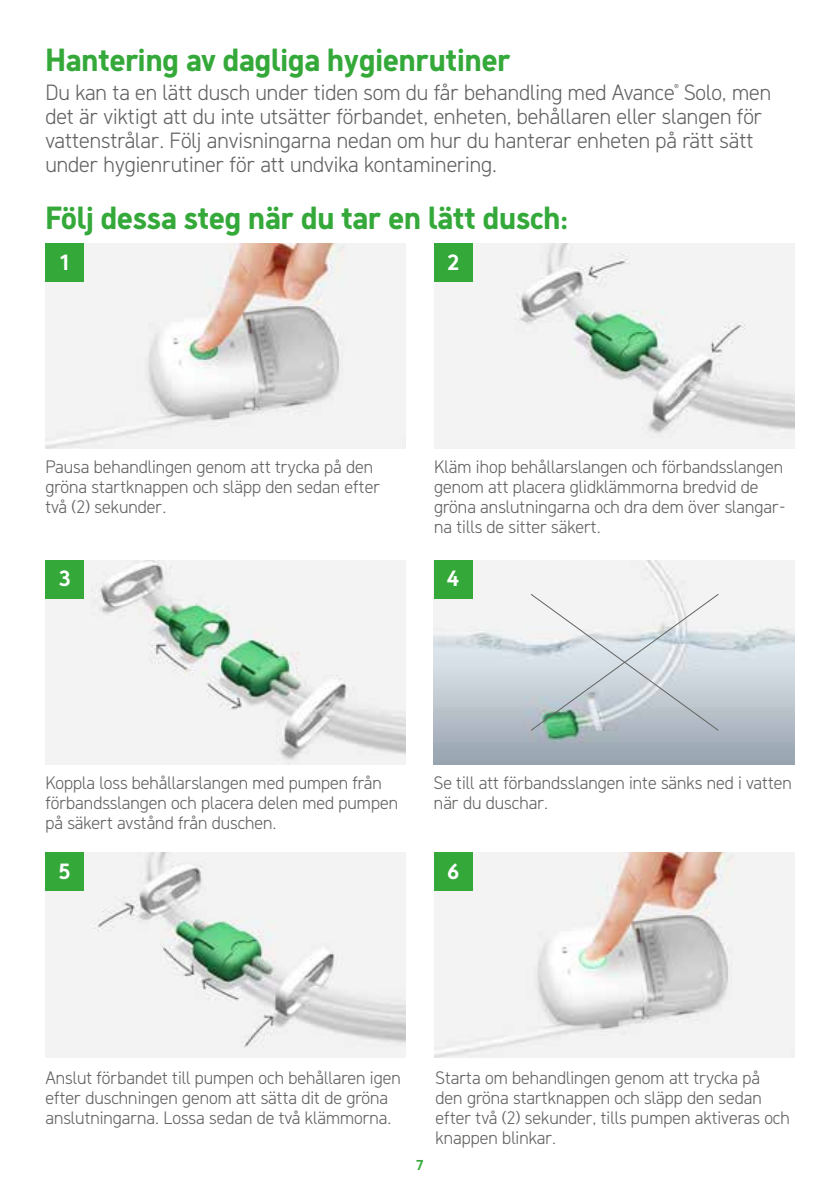
<style>
.page{position:relative;width:840px;height:1191px;background:#fff}
.page>*{position:absolute;margin:0;border:0;box-sizing:border-box;transform-origin:0 0}
.t1{font:700 32px "Molnlycke Sans";color:#34a93a}
.t2{font:300 22px/24px "Molnlycke Sans";color:#636362}
.t3{font:700 22px "Molnlycke Sans";color:#fff}
.t4{font:300 18px/20px "Molnlycke Sans";color:#636362}
.t5{font:700 14.4px "Molnlycke Sans";color:#34a93a}
</style>
<div class="page">
<img style="left:45px;top:244px;width:360px;height:204px">
<img style="left:434px;top:244px;width:360px;height:204px">
<img style="left:45px;top:560px;width:360px;height:204px">
<img style="left:433px;top:560px;width:360px;height:204px">
<img style="left:45px;top:853px;width:360px;height:204px">
<img style="left:434px;top:853px;width:360px;height:204px">
<div style="left:45px;top:244px;width:39px;height:38px;background:#34a93a"></div>
<div style="left:434px;top:244px;width:38px;height:38px;background:#34a93a"></div>
<div style="left:45px;top:560px;width:39px;height:38px;background:#34a93a"></div>
<div style="left:433px;top:560px;width:39px;height:38px;background:#34a93a"></div>
<div style="left:45px;top:853px;width:39px;height:38px;background:#34a93a"></div>
<div style="left:434px;top:853px;width:38px;height:38px;background:#34a93a"></div>
<svg style="left:529px;top:593px;width:190px;height:138px"></svg>
<h1 class="t1" style="left:45px;top:40px;width:466px">Hantering av dagliga hygienrutiner</h1>
<p class="t2" style="left:45px;top:80px;width:727px">Du kan ta en lätt dusch under tiden som du får behandling med Avance<sup>®</sup> Solo, men det är viktigt att du inte utsätter förbandet, enheten, behållaren eller slangen för vattenstrålar. Följ anvisningarna nedan om hur du hanterar enheten på rätt sätt under hygienrutiner för att undvika kontaminering.</p>
<h1 class="t1" style="left:45px;top:198px;width:524px">Följ dessa steg när du tar en lätt dusch:</h1>
<p class="t3" style="left:60px;top:249px;width:11px">1</p>
<p class="t3" style="left:447px;top:249px;width:13px">2</p>
<p class="t4" style="left:45px;top:457px;width:336px">Pausa behandlingen genom att trycka på den gröna startknappen och släpp den sedan efter två (2) sekunder.</p>
<p class="t4" style="left:434px;top:457px;width:352px">Kläm ihop behållarslangen och förbandsslangen genom att placera glidklämmorna bredvid de gröna anslutningarna och dra dem över slangar‑ na tills de sitter säkert.</p>
<p class="t3" style="left:59px;top:565px;width:13px">3</p>
<p class="t3" style="left:447px;top:565px;width:13px">4</p>
<p class="t4" style="left:45px;top:772px;width:354px">Koppla loss behållarslangen med pumpen från förbandsslangen och placera delen med pumpen på säkert avstånd från duschen.</p>
<p class="t4" style="left:433px;top:772px;width:359px">Se till att förbandsslangen inte sänks ned i vatten när du duschar.</p>
<p class="t3" style="left:59px;top:858px;width:13px">5</p>
<p class="t3" style="left:447px;top:858px;width:13px">6</p>
<p class="t4" style="left:45px;top:1067px;width:356px">Anslut förbandet till pumpen och behållaren igen efter duschningen genom att sätta dit de gröna anslutningarna. Lossa sedan de två klämmorna.</p>
<p class="t5" style="left:416px;top:1156px;width:8px">7</p>
<p class="t4" style="left:435px;top:1067px;width:355px">Starta om behandlingen genom att trycka på den gröna startknappen och släpp den sedan efter två (2) sekunder, tills pumpen aktiveras och knappen blinkar.</p>
</div>
